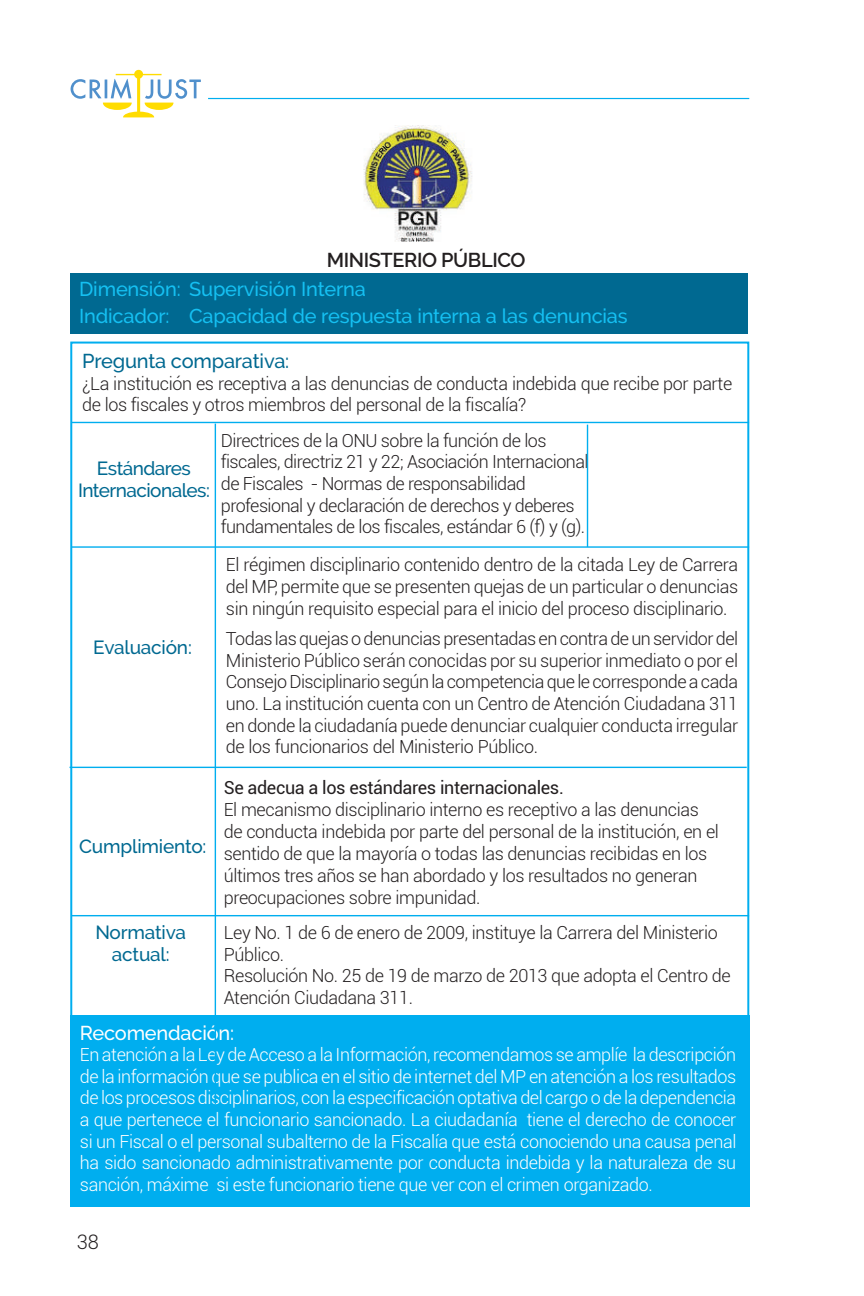
<style>
.page{position:relative;width:864px;height:1296px;background:#fff}
.page>*{position:absolute;margin:0;border:0;box-sizing:border-box;transform-origin:0 0}
.t1{font:500 20px/26.8px "Raleway";letter-spacing:-.01em;color:#15c0f2}
.t2{font:500 20px "Raleway";letter-spacing:-.01em;color:#006991}
.t3{font:600 20px "Raleway";letter-spacing:-.02em;color:#231f20}
.t4{font:500 20px "Raleway";letter-spacing:-.01em;color:#fff}
.t5{font:300 20px "Roboto";color:#231f20}
.t6{font:500 19px/22px "Raleway";letter-spacing:-.015em;color:#006991;text-align:center}
.t7{font:300 18px/21.6px "Roboto";letter-spacing:-.02em;color:#231f20}
.t8{font:300 18px/21.6px "Roboto";letter-spacing:-.02em;color:#fff;text-align:justify}
.t9{font:18px "Roboto";letter-spacing:-.02em;color:#231f20}
</style>
<div class="page">
<hr style="left:208px;top:98px;width:541px;height:1px;background:#00aeef">
<svg style="left:71px;top:70px;width:130px;height:47px"></svg>
<img style="left:363px;top:126px;width:109px;height:116px">
<div style="left:70px;top:1015px;width:679px;height:192px;background:#00aeef"></div>
<div style="left:71px;top:273px;width:677px;height:61px;background:#006991"></div>
<hr style="left:215px;top:424px;width:1px;height:680px;background:#00aeef">
<hr style="left:72px;top:546px;width:677px;height:2px;background:#00aeef">
<hr style="left:72px;top:915px;width:677px;height:1px;background:#00aeef">
<hr style="left:72px;top:422px;width:677px;height:1px;background:#00aeef">
<hr style="left:70px;top:767px;width:677px;height:1px;background:#00aeef">
<hr style="left:587px;top:425px;width:1px;height:122px;background:#00aeef">
<p class="t3" style="left:327px;top:249px;width:200px">MINISTERIO PÚBLICO</p>
<p class="t1" style="left:79px;top:275px;width:550px">Dimensión: Supervisión Interna<br>Indicador: Capacidad de respuesta interna a las denuncias</p>
<p class="t2" style="left:82px;top:350px;width:209px">Pregunta comparativa:</p>
<p class="t7" style="left:82px;top:372px;width:652px">¿La institución es receptiva a las denuncias de conducta indebida que recibe por parte de los fiscales y otros miembros del personal de la fiscalía?</p>
<p class="t6" style="left:78px;top:457px;width:133px">Estándares<br>Internacionales:</p>
<p class="t6" style="left:93px;top:636px;width:100px">Evaluación:</p>
<p class="t6" style="left:79px;top:835px;width:129px">Cumplimiento:</p>
<p class="t6" style="left:95px;top:922px;width:92px">Normativa actual:</p>
<p class="t7" style="left:221px;top:429px;width:369px">Directrices de la ONU sobre la función de los fiscales, directriz 21 y 22; Asociación Internacional de Fiscales - Normas de responsabilidad profesional y declaración de derechos y deberes fundamentales de los fiscales, estándar 6 (f) y (g).</p>
<p class="t7" style="left:226px;top:554px;width:514px;text-align:justify">El régimen disciplinario contenido dentro de la citada Ley de Carrera del MP, permite que se presenten quejas de un particular o denuncias sin ningún requisito especial para el inicio del proceso disciplinario.</p>
<p class="t7" style="left:226px;top:627px;width:514px;text-align:justify">Todas las quejas o denuncias presentadas en contra de un servidor del Ministerio Público serán conocidas por su superior inmediato o por el Consejo Disciplinario según la competencia que le corresponde a cada uno. La institución cuenta con un Centro de Atención Ciudadana 311 en donde la ciudadanía puede denunciar cualquier conducta irregular de los funcionarios del Ministerio Público.</p>
<p class="t9" style="left:224px;top:775px;width:342px">Se adecua a los estándares internacionales.</p>
<p class="t7" style="left:224px;top:798px;width:497px">El mecanismo disciplinario interno es receptivo a las denuncias de conducta indebida por parte del personal de la institución, en el sentido de que la mayoría o todas las denuncias recibidas en los últimos tres años se han abordado y los resultados no generan preocupaciones sobre impunidad.</p>
<p class="t7" style="left:224px;top:921px;width:508px">Ley No. 1 de 6 de enero de 2009, instituye la Carrera del Ministerio Público.<br>Resolución No. 25 de 19 de marzo de 2013 que adopta el Centro de Atención Ciudadana 311.</p>
<p class="t4" style="left:80px;top:1021px;width:156px">Recomendación:</p>
<p class="t8" style="left:80px;top:1043px;width:658px">En atención a la Ley de Acceso a la Información, recomendamos se amplíe la descripción de la información que se publica en el sitio de internet del MP en atención a los resultados de los procesos disciplinarios, con la especificación optativa del cargo o de la dependencia a que pertenece el funcionario sancionado. La ciudadanía tiene el derecho de conocer si un Fiscal o el personal subalterno de la Fiscalía que está conociendo una causa penal ha sido sancionado administrativamente por conducta indebida y la naturaleza de su sanción, máxime si este funcionario tiene que ver con el crimen organizado.</p>
<p class="t5" style="left:77px;top:1228px;width:23px">38</p>
</div>
